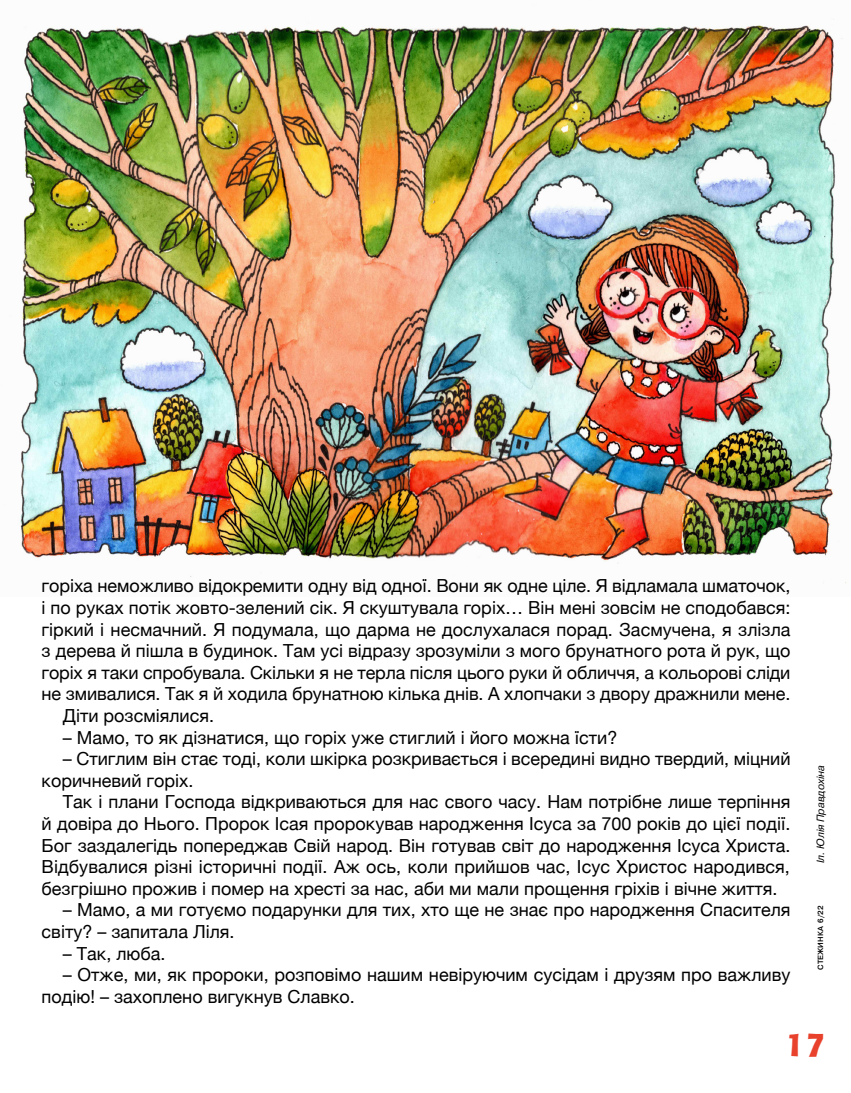
<style>
.page{position:relative;width:851px;height:1093px;background:#fff}
.page>*{position:absolute;margin:0;border:0;box-sizing:border-box;transform-origin:0 0}
.t1{font:30px "Ad Lib BT";color:#e8412c}
.t2{font:18px/21.6px "Helvetica Neue";color:#000}
.t3{font:italic 10.5px "Pragmatica";color:#000}
.t4{font:500 7.5px "Pragmatica";color:#000}
</style>
<div class="page">
<img style="left:20px;top:19px;width:826px;height:564px">
<p class="t2" style="left:42px;top:576px;width:750px">горіха неможливо відокремити одну від одної. Вони як одне ціле. Я відламала шматочок,</p>
<p class="t2" style="left:42px;top:598px;width:750px">і по руках потік жовто-зелений сік. Я скуштувала горіх… Він мені зовсім не сподобався:</p>
<p class="t2" style="left:42px;top:619px;width:750px">гіркий і несмачний. Я подумала, що дарма не дослухалася порад. Засмучена, я злізла</p>
<p class="t2" style="left:42px;top:641px;width:750px">з дерева й пішла в будинок. Там усі відразу зрозуміли з мого брунатного рота й рук, що</p>
<p class="t2" style="left:42px;top:662px;width:750px">горіх я таки спробувала. Скільки я не терла після цього руки й обличчя, а кольорові сліди</p>
<p class="t2" style="left:42px;top:684px;width:750px">не змивалися. Так я й ходила брунатною кілька днів. А хлопчаки з двору дражнили мене.</p>
<p class="t2" style="left:63px;top:706px;width:153px">Діти розсміялися.</p>
<p class="t2" style="left:63px;top:727px;width:556px">– Мамо, то як дізнатися, що горіх уже стиглий і його можна їсти?</p>
<p class="t2" style="left:42px;top:749px;width:750px;text-indent:21px">– Стиглим він стає тоді, коли шкірка розкривається і всередині видно твердий, міцний коричневий горіх.</p>
<p class="t2" style="left:42px;top:792px;width:750px;text-align:justify;text-indent:21px">Так і плани Господа відкриваються для нас свого часу. Нам потрібне лише терпіння й довіра до Нього. Пророк Ісая пророкував народження Ісуса за 700 років до цієї події.<br>Бог заздалегідь попереджав Свій народ. Він готував світ до народження Ісуса Христа.<br>Відбувалися різні історичні події. Аж ось, коли прийшов час, Ісус Христос народився, безгрішно прожив і помер на хресті за нас, аби ми мали прощення гріхів і вічне життя.</p>
<p class="t2" style="left:42px;top:900px;width:750px;text-indent:21px">– Мамо, а ми готуємо подарунки для тих, хто ще не знає про народження Спасителя світу? – запитала Ліля.</p>
<p class="t2" style="left:63px;top:943px;width:104px">– Так, люба.</p>
<p class="t2" style="left:42px;top:965px;width:750px;text-indent:21px">– Отже, ми, як пророки, розповімо нашим невіруючим сусідам і друзям про важливу подію! – захоплено вигукнув Славко.</p>
<p class="t3" style="left:813px;top:863px;width:100px;rotate:-90deg">Іл. Юлія Правдохіна</p>
<p class="t4" style="left:815px;top:969px;width:65px;rotate:-90deg">СТЕЖИНКА 6/22</p>
<h1 class="t1" style="left:784px;top:1023px;width:42px">17</h1>
</div>
